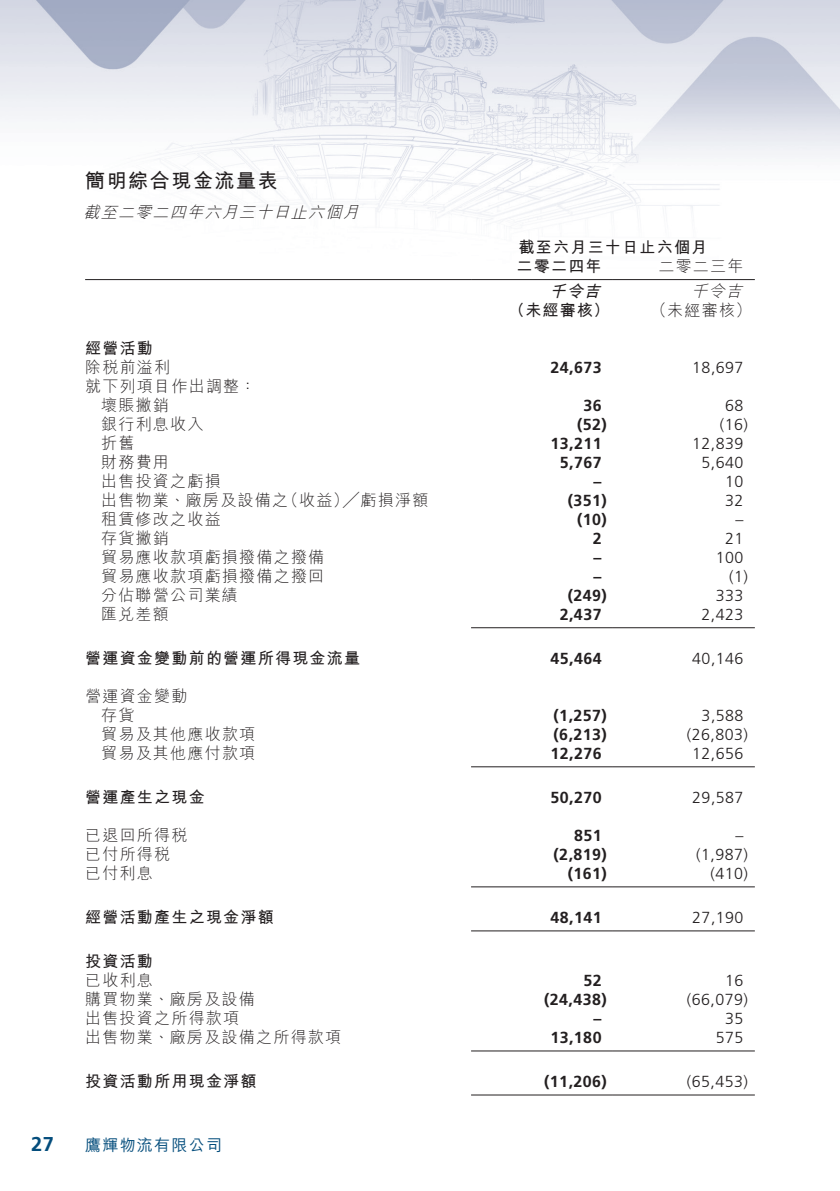
<style>
.page{position:relative;width:840px;height:1191px;background:#fff}
.page>*{position:absolute;margin:0;border:0;box-sizing:border-box;transform-origin:0 0}
.t1{font:700 20px "M Hei HK";letter-spacing:.08em;color:#231f20}
.t2{font:700 20px "Frutiger LT Std";color:#044d7c}
.t3{font:300 16px/19px "M Hei HK";letter-spacing:.08em;color:#231f20}
.t4{font:700 16px "Frutiger LT Std";letter-spacing:.03em;color:#231f20}
.t5{font:300 16px "Frutiger LT Std";letter-spacing:.03em;color:#231f20}
.t6{font:700 16px "M Hei HK";letter-spacing:.08em;color:#231f20}
.t7{font:italic 300 16px "M Hei HK";color:#231f20}
.t8{font:500 16px "M Hei HK";letter-spacing:.08em;color:#044d7c}
.t9{font:italic 700 16px "M Hei HK";color:#231f20}
</style>
<div class="page">
<img style="left:0;top:0;width:839px;height:1096px">
<hr style="left:85px;top:279px;width:386px;height:1px;background:#231f20">
<hr style="left:471px;top:279px;width:141px;height:1px;background:#231f20">
<hr style="left:612px;top:279px;width:142px;height:1px;background:#231f20">
<hr style="left:471px;top:627px;width:141px;height:1px;background:#231f20">
<hr style="left:612px;top:627px;width:142px;height:1px;background:#231f20">
<hr style="left:471px;top:766px;width:141px;height:1px;background:#231f20">
<hr style="left:612px;top:766px;width:142px;height:1px;background:#231f20">
<hr style="left:471px;top:886px;width:141px;height:1px;background:#231f20">
<hr style="left:612px;top:886px;width:142px;height:1px;background:#231f20">
<hr style="left:471px;top:930px;width:141px;height:1px;background:#231f20">
<hr style="left:612px;top:930px;width:142px;height:1px;background:#231f20">
<hr style="left:471px;top:1050px;width:141px;height:1px;background:#231f20">
<hr style="left:612px;top:1050px;width:142px;height:1px;background:#231f20">
<hr style="left:471px;top:1094px;width:141px;height:1px;background:#231f20">
<hr style="left:612px;top:1094px;width:142px;height:1px;background:#231f20">
<p class="t1" style="left:85px;top:166px;width:194px">簡明綜合現金流量表</p>
<p class="t7" style="left:83px;top:204px;width:280px">截至二零二四年六月三十日止六個月</p>
<p class="t2" style="left:31px;top:1132px;width:25px">27</p>
<p class="t6" style="left:85px;top:336px;width:69px">經營活動</p>
<p class="t3" style="left:85px;top:357px;width:172px">除稅前溢利<br>就下列項目作出調整：</p>
<p class="t3" style="left:101px;top:395px;width:69px">壞賬撇銷</p>
<p class="t3" style="left:101px;top:414px;width:104px">銀行利息收入</p>
<p class="t3" style="left:101px;top:433px;width:35px">折舊</p>
<p class="t3" style="left:101px;top:452px;width:69px">財務費用</p>
<p class="t3" style="left:101px;top:471px;width:121px">出售投資之虧損</p>
<p class="t3" style="left:282px;top:490px;width:147px">（收益）╱虧損淨額</p>
<p class="t3" style="left:101px;top:490px;width:188px">出售物業、廠房及設備之</p>
<p class="t3" style="left:101px;top:509px;width:121px">租賃修改之收益</p>
<p class="t3" style="left:101px;top:528px;width:69px">存貨撇銷</p>
<p class="t3" style="left:101px;top:547px;width:224px">貿易應收款項虧損撥備之撥備</p>
<p class="t3" style="left:101px;top:566px;width:224px">貿易應收款項虧損撥備之撥回</p>
<p class="t3" style="left:101px;top:585px;width:138px">分佔聯營公司業績</p>
<p class="t3" style="left:101px;top:604px;width:69px">匯兌差額</p>
<p class="t6" style="left:85px;top:646px;width:276px">營運資金變動前的營運所得現金流量</p>
<p class="t3" style="left:85px;top:686px;width:104px">營運資金變動</p>
<p class="t3" style="left:101px;top:705px;width:35px">存貨</p>
<p class="t3" style="left:101px;top:724px;width:155px">貿易及其他應收款項</p>
<p class="t3" style="left:101px;top:743px;width:155px">貿易及其他應付款項</p>
<p class="t6" style="left:85px;top:785px;width:121px">營運產生之現金</p>
<p class="t3" style="left:85px;top:825px;width:104px">已退回所得稅</p>
<p class="t3" style="left:85px;top:844px;width:86px">已付所得稅</p>
<p class="t3" style="left:85px;top:863px;width:69px">已付利息</p>
<p class="t6" style="left:85px;top:906px;width:190px">經營活動產生之現金淨額</p>
<p class="t6" style="left:85px;top:950px;width:69px">投資活動</p>
<p class="t3" style="left:85px;top:970px;width:69px">已收利息</p>
<p class="t3" style="left:85px;top:989px;width:171px">購買物業、廠房及設備</p>
<p class="t3" style="left:85px;top:1008px;width:155px">出售投資之所得款項</p>
<p class="t3" style="left:85px;top:1027px;width:257px">出售物業、廠房及設備之所得款項</p>
<p class="t6" style="left:85px;top:1070px;width:173px">投資活動所用現金淨額</p>
<p class="t8" style="left:85px;top:1133px;width:138px">鷹輝物流有限公司</p>
<p class="t6" style="left:518px;top:235px;width:190px">截至六月三十日止六個月</p>
<p class="t3" style="left:658px;top:256px;width:86px">二零二三年</p>
<p class="t6" style="left:516px;top:254px;width:86px">二零二四年</p>
<p class="t9" style="left:549px;top:279px;width:57px">千令吉</p>
<p class="t7" style="left:691px;top:283px;width:56px">千令吉</p>
<p class="t6" style="left:508px;top:298px;width:102px">（未經審核）</p>
<p class="t3" style="left:650px;top:300px;width:102px">（未經審核(</p>
<p class="t4" style="left:550px;top:358px;width:53px">24,673</p>
<p class="t5" style="left:692px;top:358px;width:53px">18,697</p>
<p class="t4" style="left:583px;top:396px;width:20px">36</p>
<p class="t5" style="left:724px;top:396px;width:20px">68</p>
<p class="t4" style="left:576px;top:415px;width:31px">)52(</p>
<p class="t5" style="left:719px;top:415px;width:30px">)16(</p>
<p class="t4" style="left:550px;top:434px;width:53px">13,211</p>
<p class="t5" style="left:692px;top:434px;width:53px">12,839</p>
<p class="t4" style="left:559px;top:453px;width:43px">5,767</p>
<p class="t5" style="left:701px;top:453px;width:43px">5,640</p>
<p class="t4" style="left:593px;top:472px;width:9px">–</p>
<p class="t5" style="left:724px;top:472px;width:20px">10</p>
<p class="t4" style="left:567px;top:491px;width:41px">)351(</p>
<p class="t5" style="left:724px;top:491px;width:20px">32</p>
<p class="t4" style="left:576px;top:510px;width:31px">)10(</p>
<p class="t5" style="left:735px;top:510px;width:9px">–</p>
<p class="t4" style="left:592px;top:529px;width:10px">2</p>
<p class="t5" style="left:724px;top:529px;width:20px">21</p>
<p class="t4" style="left:593px;top:548px;width:9px">–</p>
<p class="t5" style="left:715px;top:548px;width:29px">100</p>
<p class="t4" style="left:593px;top:567px;width:9px">–</p>
<p class="t5" style="left:728px;top:567px;width:20px">(1)</p>
<p class="t4" style="left:567px;top:586px;width:41px">)249(</p>
<p class="t5" style="left:715px;top:586px;width:29px">333</p>
<p class="t4" style="left:559px;top:605px;width:43px">2,437</p>
<p class="t5" style="left:701px;top:605px;width:43px">2,423</p>
<p class="t4" style="left:550px;top:649px;width:53px">45,464</p>
<p class="t5" style="left:692px;top:649px;width:53px">40,146</p>
<p class="t4" style="left:553px;top:706px;width:55px">)1,257(</p>
<p class="t5" style="left:701px;top:706px;width:43px">3,588</p>
<p class="t4" style="left:553px;top:725px;width:55px">)6,213(</p>
<p class="t5" style="left:686px;top:725px;width:62px">)26,803(</p>
<p class="t4" style="left:550px;top:744px;width:53px">12,276</p>
<p class="t5" style="left:692px;top:744px;width:53px">12,656</p>
<p class="t4" style="left:550px;top:788px;width:53px">50,270</p>
<p class="t5" style="left:692px;top:788px;width:53px">29,587</p>
<p class="t4" style="left:573px;top:826px;width:29px">851</p>
<p class="t5" style="left:735px;top:826px;width:9px">–</p>
<p class="t4" style="left:553px;top:845px;width:55px">)2,819(</p>
<p class="t5" style="left:696px;top:845px;width:53px">)1,987(</p>
<p class="t4" style="left:567px;top:864px;width:41px">)161(</p>
<p class="t5" style="left:710px;top:864px;width:39px">)410(</p>
<p class="t4" style="left:550px;top:908px;width:53px">48,141</p>
<p class="t5" style="left:692px;top:908px;width:53px">27,190</p>
<p class="t4" style="left:583px;top:971px;width:20px">52</p>
<p class="t5" style="left:724px;top:971px;width:20px">16</p>
<p class="t4" style="left:544px;top:990px;width:64px">)24,438(</p>
<p class="t5" style="left:686px;top:990px;width:62px">)66,079(</p>
<p class="t4" style="left:593px;top:1009px;width:9px">–</p>
<p class="t5" style="left:724px;top:1009px;width:20px">35</p>
<p class="t4" style="left:550px;top:1028px;width:53px">13,180</p>
<p class="t5" style="left:715px;top:1028px;width:29px">575</p>
<p class="t4" style="left:544px;top:1072px;width:64px">)11,206(</p>
<p class="t5" style="left:686px;top:1072px;width:62px">)65,453(</p>
</div>
